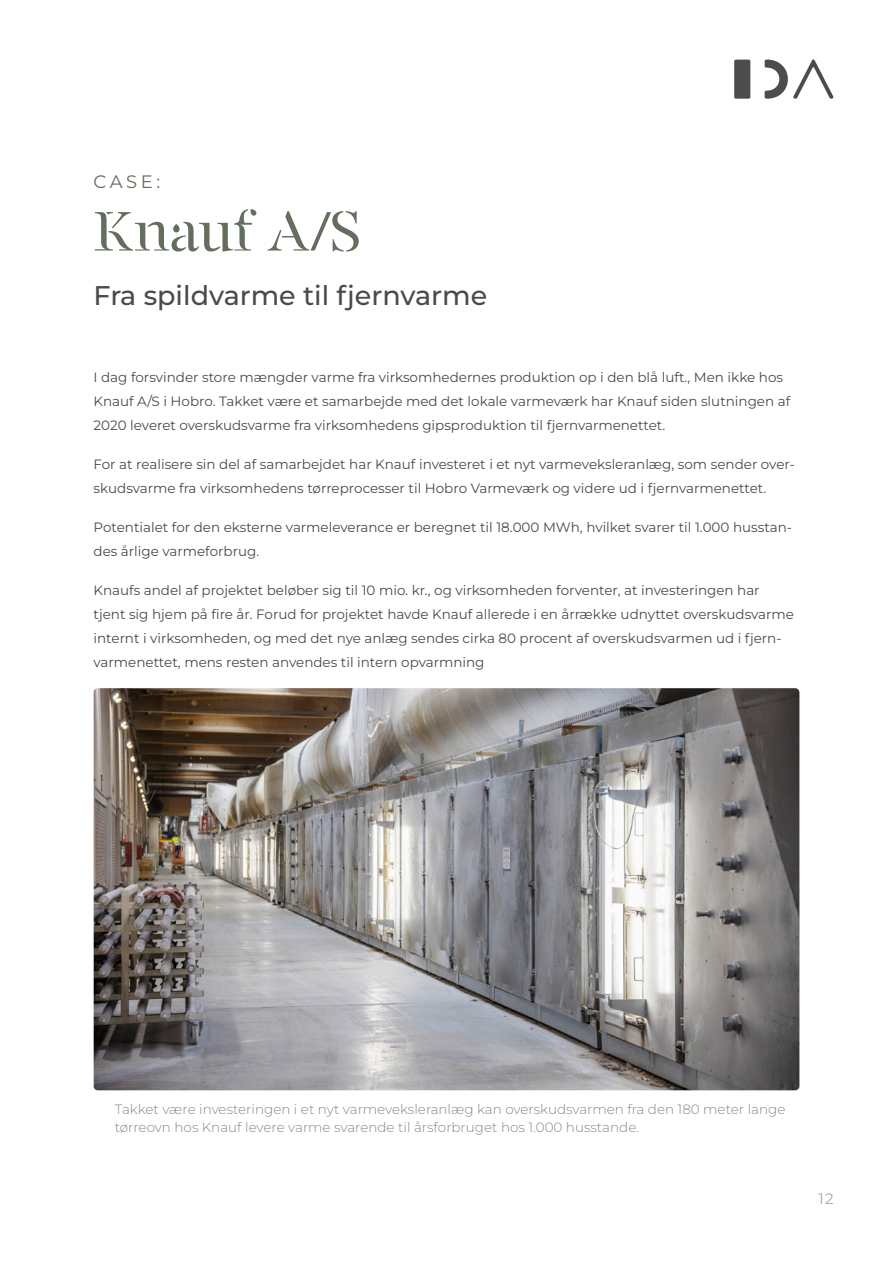
<style>
.page{position:relative;width:893px;height:1263px;background:#fff}
.page>*{position:absolute;margin:0;border:0;box-sizing:border-box;transform-origin:0 0}
.Rubrik{font:63px "FS Renaissance";color:#636e5e}
.Manchet{font:500 27px "Montserrat";color:#4a4a49}
.Case{font:18px "Montserrat";color:#636e5e}
.t1{font:15px "Montserrat";color:#a8a8a6}
.Brød{font:13.5px/24px "Montserrat";color:#4a4a49}
.Kilde{font:300 13.5px/18px "Montserrat";color:#878786}
</style>
<div class="page">
<div style="left:734px;top:60px;width:16px;height:39px;background:#4c4c4c;border-radius:2px"></div>
<svg style="left:765px;top:59px;width:69px;height:40px"></svg>
<img style="left:94px;top:688px;width:705px;height:402px">
<p class="Case" style="left:94px;top:169px;width:68px">CASE:</p>
<p class="Rubrik" style="left:94px;top:196px;width:268px">Knauf A/S</p>
<p class="Manchet" style="left:94px;top:277px;width:395px">Fra spildvarme til fjernvarme</p>
<p class="Brød" style="left:94px;top:365px;width:698px">I dag forsvinder store mængder varme fra virksomhedernes produktion op i den blå luft., Men ikke hos<br>Knauf A/S i Hobro. Takket være et samarbejde med det lokale varmeværk har Knauf siden slutningen af<br>2020 leveret overskudsvarme fra virksomhedens gipsproduktion til fjernvarmenettet.</p>
<p class="Brød" style="left:94px;top:452px;width:703px">For at realisere sin del af samarbejdet har Knauf investeret i et nyt varmeveksleranlæg, som sender over&shy;skudsvarme fra virksomhedens tørreprocesser til Hobro Varmeværk og videre ud i fjernvarmenettet.</p>
<p class="Brød" style="left:94px;top:515px;width:700px">Potentialet for den eksterne varmeleverance er beregnet til 18.000 MWh, hvilket svarer til 1.000 husstan&shy;des årlige varmeforbrug.</p>
<p class="Brød" style="left:94px;top:578px;width:702px">Knaufs andel af projektet beløber sig til 10 mio. kr., og virksomheden forventer, at investeringen har tjent sig hjem på fire år. Forud for projektet havde Knauf allerede i en årrække udnyttet overskudsvarme internt i virksomheden, og med det nye anlæg sendes cirka 80 procent af overskudsvarmen ud i fjern&shy;varmenettet, mens resten anvendes til intern opvarmning</p>
<p class="Kilde" style="left:115px;top:1100px;width:672px">Takket være investeringen i et nyt varmeveksleranlæg kan overskudsvarmen fra den 180 meter lange tørreovn hos Knauf levere varme svarende til årsforbruget hos 1.000 husstande.</p>
<p class="t1" style="left:818px;top:1188px;width:17px">12</p>
</div>
